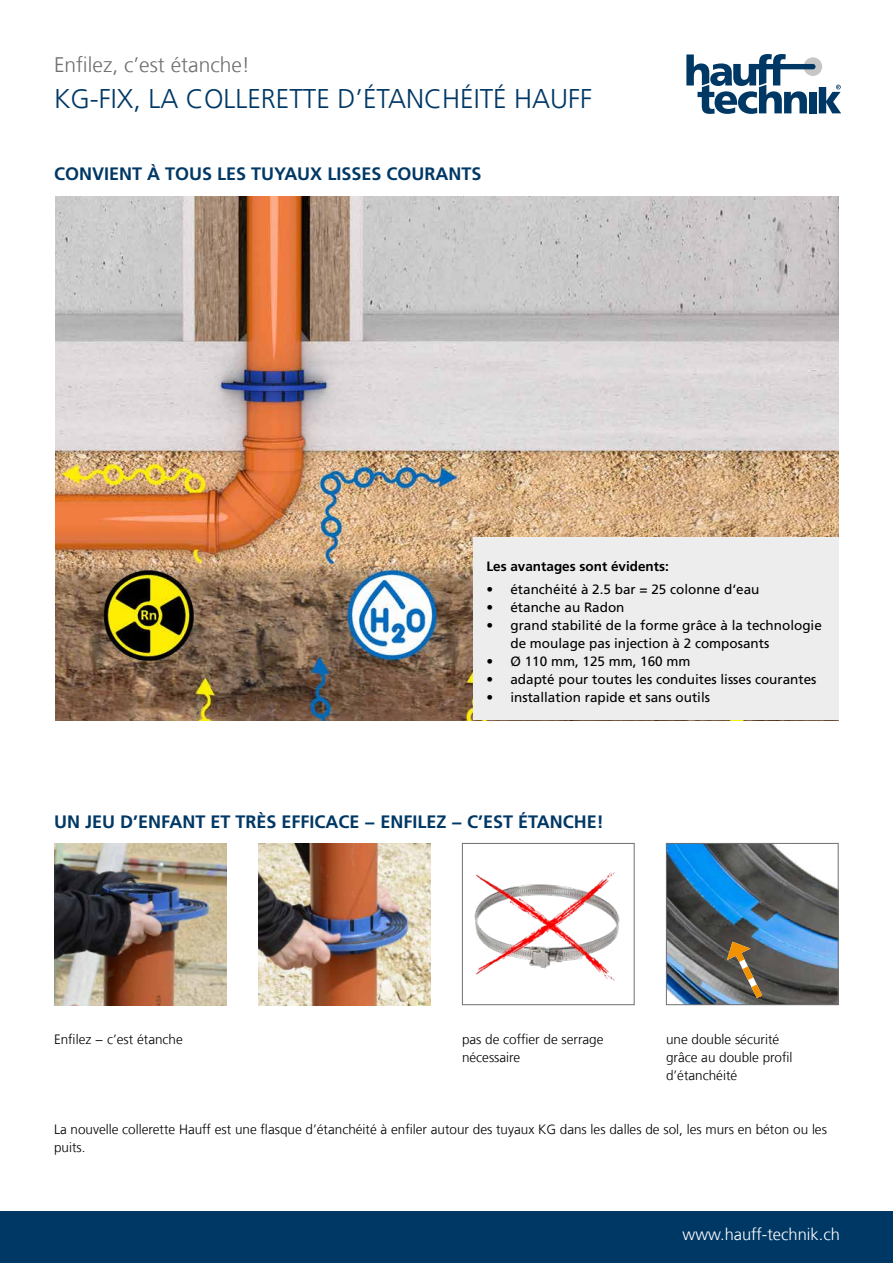
<style>
.page{position:relative;width:893px;height:1263px;background:#fff}
.page>*{position:absolute;margin:0;border:0;box-sizing:border-box;transform-origin:0 0}
.t1{font:300 27px "Frutigerfor Hauff";color:#003865}
.t2{font:300 21px "Frutigerfor Hauff";color:#706f6f}
.t3{font:700 18px "Frutigerfor Hauff";color:#003865}
.t4{font:300 16.5px "Frutigerfor Hauff";color:#fff}
.t5{font:13.5px/18px "Frutigerfor Hauff";color:#000}
.t6{font:300 13.5px/18px "Frutigerfor Hauff";color:#000}
.t7{font:700 13.5px "Frutigerfor Hauff";color:#000}
</style>
<div class="page">
<img style="left:55px;top:197px;width:784px;height:523px">
<div style="left:0;top:1212px;width:893px;height:51px;background:#003865"></div>
<div style="left:474px;top:537px;width:365px;height:183px;background:#ededed"></div>
<img style="left:474px;top:872px;width:146px;height:109px">
<div style="left:462px;top:843px;width:172px;height:162px;border:1px solid #706f6f"></div>
<img style="left:258px;top:843px;width:173px;height:162px">
<img style="left:668px;top:845px;width:168px;height:158px">
<div style="left:666px;top:843px;width:172px;height:162px;border:1px solid #706f6f"></div>
<svg style="left:727px;top:941px;width:41px;height:64px;background:#776a55"></svg>
<img style="left:54px;top:843px;width:173px;height:162px">
<svg style="left:686px;top:54px;width:155px;height:60px"></svg>
<h2 class="t2" style="left:54px;top:52px;width:198px">Enfilez, c’est étanche!</h2>
<h1 class="t1" style="left:54px;top:82px;width:540px">KG-FIX, LA COLLERETTE D’ÉTANCHÉITÉ HAUFF</h1>
<h3 class="t3" style="left:54px;top:163px;width:429px">CONVIENT À TOUS LES TUYAUX LISSES COURANTS</h3>
<p class="t7" style="left:486px;top:558px;width:184px">Les avantages sont évidents:</p>
<p class="t5" style="left:486px;top:580px;width:274px">• étanchéité à 2.5 bar = 25 colonne d‘eau</p>
<p class="t5" style="left:486px;top:598px;width:140px">• étanche au Radon</p>
<p class="t5" style="left:510px;top:616px;width:313px;text-indent:-24px">• grand stabilité de la forme grâce à la technologie de moulage pas injection à 2 composants</p>
<p class="t5" style="left:486px;top:652px;width:206px">• Ø 110 mm, 125 mm, 160 mm</p>
<p class="t5" style="left:486px;top:670px;width:332px">• adapté pour toutes les conduites lisses courantes</p>
<p class="t5" style="left:486px;top:688px;width:225px">• installation rapide et sans outils</p>
<h3 class="t3" style="left:54px;top:811px;width:551px">UN JEU D’ENFANT ET TRÈS EFFICACE − ENFILEZ − C’EST ÉTANCHE!</h3>
<p class="t6" style="left:54px;top:1030px;width:130px">Enfilez − c’est étanche</p>
<p class="t6" style="left:666px;top:1030px;width:128px">une double sécurité grâce au double profil d’étanchéité</p>
<p class="t6" style="left:462px;top:1030px;width:143px">pas de coffier de serrage nécessaire</p>
<p class="t6" style="left:54px;top:1120px;width:774px">La nouvelle collerette Hauff est une flasque d’étanchéité à enfiler autour des tuyaux KG dans les dalles de sol, les murs en béton ou les puits.</p>
<p class="t4" style="left:682px;top:1224px;width:159px">www.hauff-technik.ch</p>
</div>
